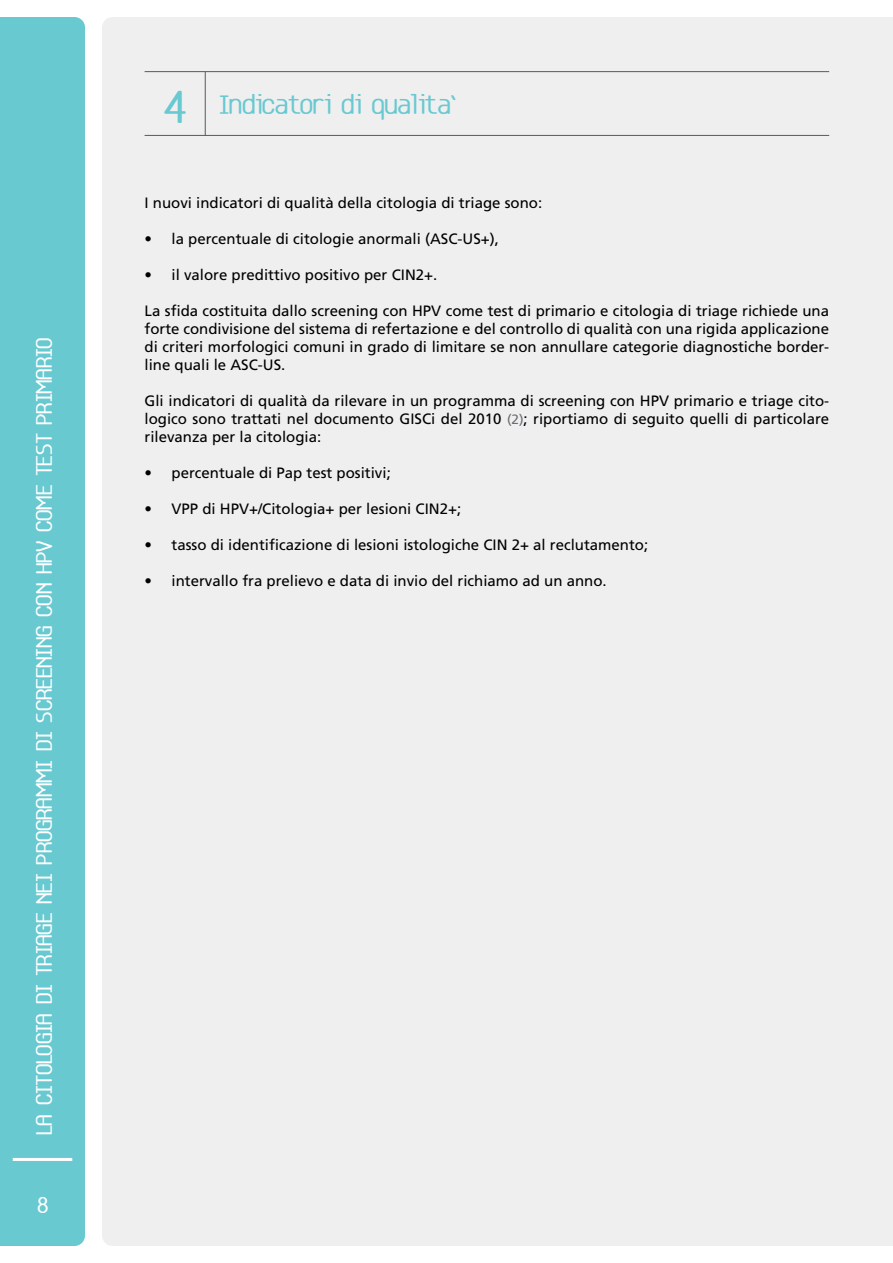
<style>
.page{position:relative;width:893px;height:1263px;background:#fff}
.page>*{position:absolute;margin:0;border:0;box-sizing:border-box;transform-origin:0 0}
.t1{font:21px "Base 5";color:#68c9d0}
.t2{font:18px "Base 5";color:#fff}
.t3{font:15px/18px "Frutiger";color:#000;text-align:justify}
.s1{font-size:36px}
.s2{font-size:13.5px;color:#6d6e71}
</style>
<div class="page">
<div style="left:0;top:17px;width:85px;height:1229px;background:#68c9d0"></div>
<hr style="left:13px;top:1158px;width:59px;height:3px;background:#fff">
<div style="left:102px;top:17px;width:791px;height:1229px;background:#efeff0"></div>
<hr style="left:145px;top:71px;width:684px;height:1px;background:#58595b">
<hr style="left:145px;top:135px;width:684px;height:1px;background:#58595b">
<hr style="left:205px;top:72px;width:1px;height:63px;background:#58595b">
<p class="t2" style="left:33px;top:1135px;width:799px;rotate:-90deg">LA CITOLOGIA DI TRIAGE NEI PROGRAMMI DI SCREENING CON HPV COME TEST PRIMARIO</p>
<p class="t2" style="left:37px;top:1194px;width:13px">8</p>
<h1 class="t1" style="left:163px;top:91px;width:294px"><span class="s1">4</span> Indicatori di qualita`</h1>
<p class="t3" style="left:145px;top:194px;width:399px">I nuovi indicatori di qualità della citologia di triage sono:</p>
<p class="t3" style="left:145px;top:230px;width:356px">• la percentuale di citologie anormali (ASC-US+),</p>
<p class="t3" style="left:145px;top:266px;width:294px">• il valore predittivo positivo per CIN2+.</p>
<p class="t3" style="left:145px;top:302px;width:686px">La sfida costituita dallo screening con HPV come test di primario e citologia di triage richiede una forte condivisione del sistema di refertazione e del controllo di qualità con una rigida applicazione di criteri morfologici comuni in grado di limitare se non annullare categorie diagnostiche border&shy;line quali le ASC-US.</p>
<p class="t3" style="left:145px;top:392px;width:686px">Gli indicatori di qualità da rilevare in un programma di screening con HPV primario e triage cito&shy;logico sono trattati nel documento GISCi del 2010 <span class="s2">(2)</span>; riportiamo di seguito quelli di particolare rilevanza per la citologia:</p>
<p class="t3" style="left:145px;top:464px;width:248px">• percentuale di Pap test positivi;</p>
<p class="t3" style="left:145px;top:500px;width:318px">• VPP di HPV+/Citologia+ per lesioni CIN2+;</p>
<p class="t3" style="left:145px;top:536px;width:505px">• tasso di identificazione di lesioni istologiche CIN 2+ al reclutamento;</p>
<p class="t3" style="left:145px;top:572px;width:464px">• intervallo fra prelievo e data di invio del richiamo ad un anno.</p>
</div>
